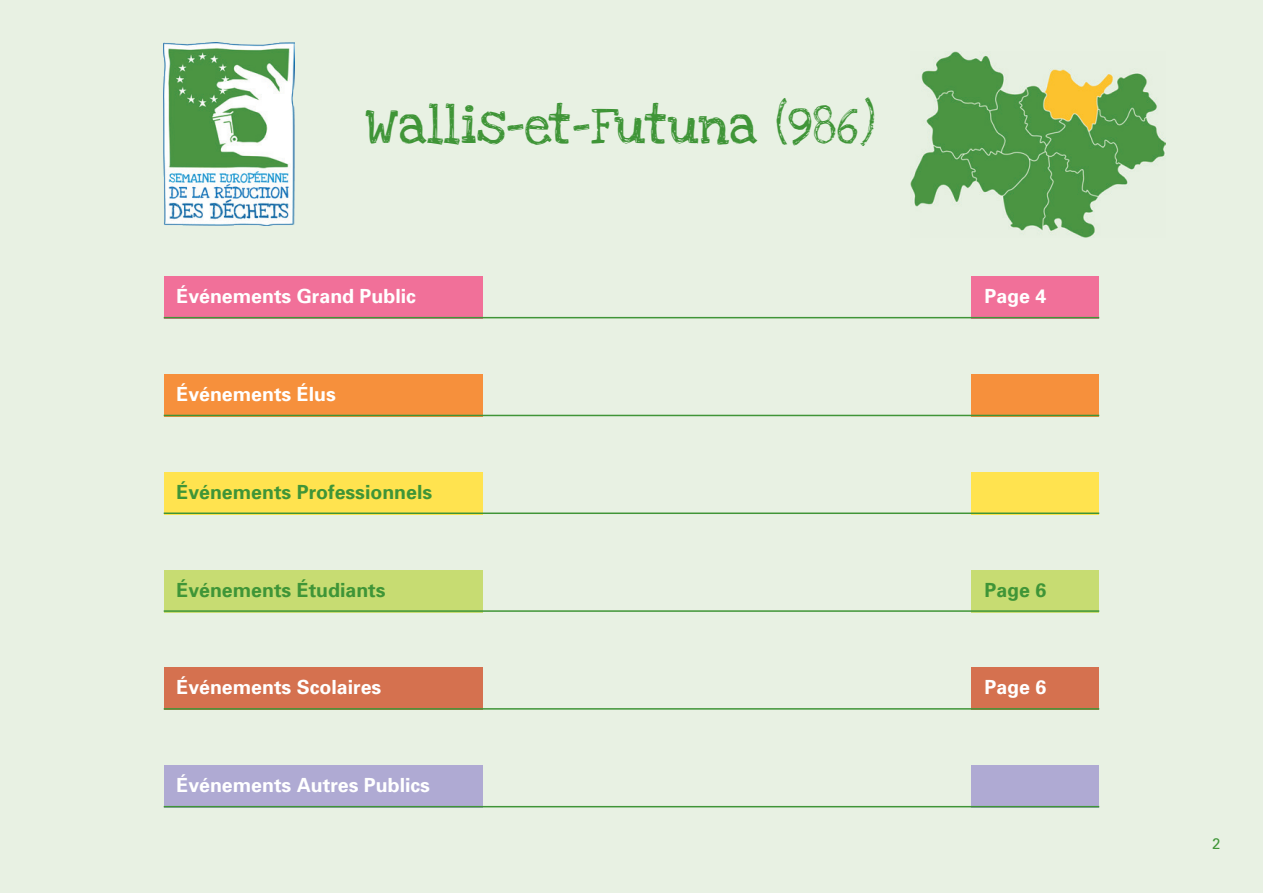
<style>
.page{position:relative;width:1263px;height:893px;background:#e8f1e3}
.page>*{position:absolute;margin:0;border:0;box-sizing:border-box;transform-origin:0 0}
.t1{font:39px "Love Ya Like A Sister";color:#3f9537}
.t2{font:700 19.5px "Univers";color:#fff}
.t3{font:700 19.5px "Univers";color:#3f9537}
.t4{font:15px "Univers";color:#3f9537}
</style>
<div class="page">
<div style="left:164px;top:276px;width:319px;height:43px;background:#f17099"></div>
<div style="left:164px;top:374px;width:319px;height:43px;background:#f6903c"></div>
<div style="left:164px;top:472px;width:319px;height:42px;background:#ffe34f"></div>
<div style="left:164px;top:570px;width:319px;height:42px;background:#c7dc72"></div>
<div style="left:164px;top:668px;width:319px;height:42px;background:#d5714f"></div>
<div style="left:164px;top:765px;width:319px;height:43px;background:#afaad3"></div>
<div style="left:972px;top:276px;width:127px;height:43px;background:#f17099"></div>
<div style="left:972px;top:374px;width:127px;height:43px;background:#f6903c"></div>
<div style="left:972px;top:472px;width:127px;height:42px;background:#ffe34f"></div>
<div style="left:972px;top:570px;width:127px;height:42px;background:#c7dc72"></div>
<div style="left:972px;top:668px;width:127px;height:42px;background:#d5714f"></div>
<div style="left:972px;top:765px;width:127px;height:43px;background:#afaad3"></div>
<img style="left:164px;top:43px;width:131px;height:182px">
<img style="left:910px;top:51px;width:255px;height:187px">
<hr style="left:164px;top:415px;width:935px;height:1px;background:#3f9537">
<hr style="left:164px;top:317px;width:935px;height:1px;background:#3f9537">
<hr style="left:164px;top:512px;width:935px;height:2px;background:#3f9537">
<hr style="left:164px;top:610px;width:935px;height:2px;background:#3f9537">
<hr style="left:164px;top:708px;width:935px;height:2px;background:#3f9537">
<hr style="left:164px;top:806px;width:935px;height:1px;background:#3f9537">
<h1 class="t1" style="left:365px;top:94px;width:512px">Wallis-et-Futuna (986)</h1>
<p class="t2" style="left:176px;top:284px;width:241px">Événements Grand Public</p>
<p class="t2" style="left:176px;top:382px;width:161px">Événements Élus</p>
<p class="t3" style="left:176px;top:480px;width:257px">Événements Professionnels</p>
<p class="t3" style="left:176px;top:578px;width:211px">Événements Étudiants</p>
<p class="t2" style="left:176px;top:676px;width:206px">Événements Scolaires</p>
<p class="t2" style="left:176px;top:773px;width:255px">Événements Autres Publics</p>
<p class="t2" style="left:984px;top:284px;width:63px">Page 4</p>
<p class="t3" style="left:984px;top:578px;width:63px">Page 6</p>
<p class="t2" style="left:984px;top:676px;width:63px">Page 6</p>
<p class="t4" style="left:1212px;top:834px;width:10px">2</p>
</div>
